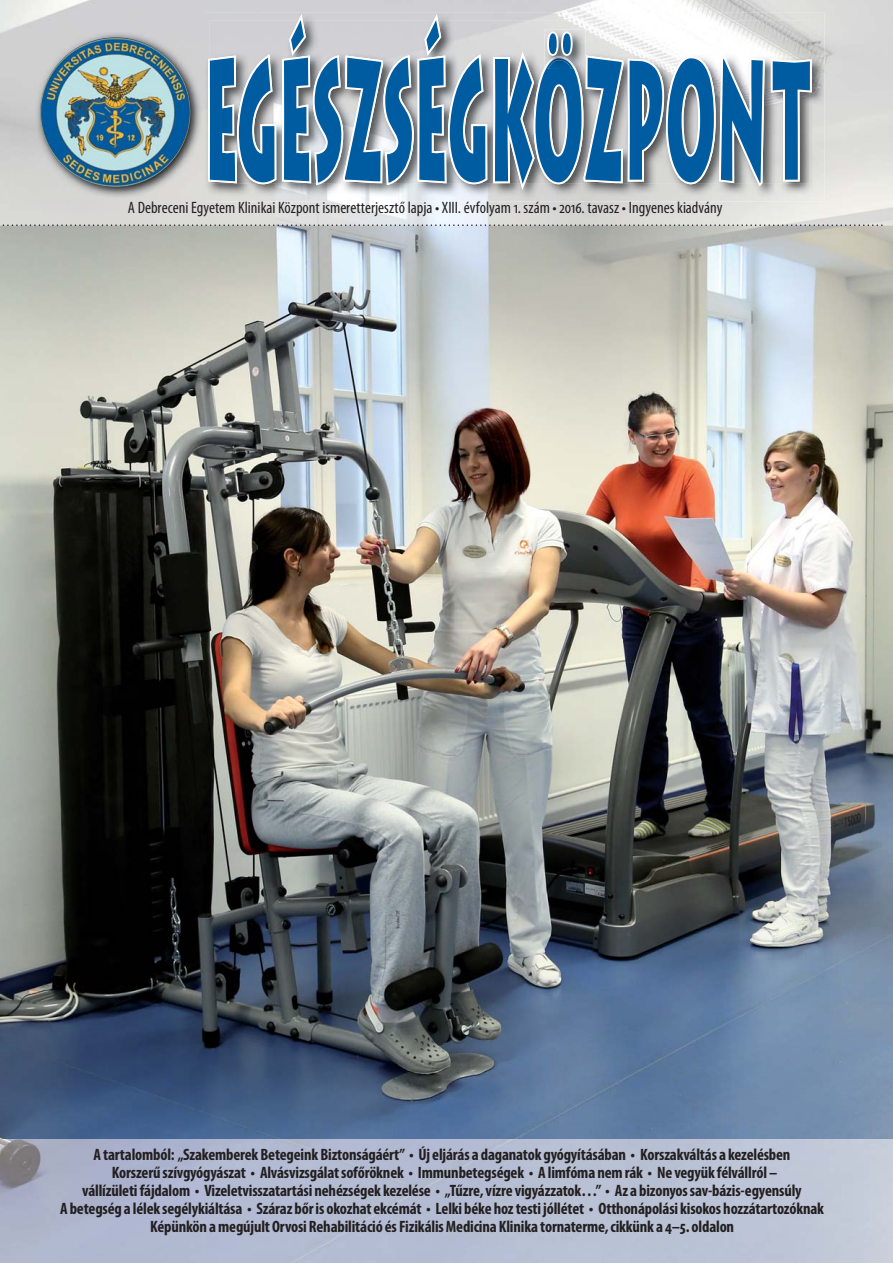
<style>
.page{position:relative;width:893px;height:1263px;background:#fff}
.page>*{position:absolute;margin:0;border:0;box-sizing:border-box;transform-origin:0 0}
.t1{font:700 167.4px "Lithograph PFL";letter-spacing:-.005em;color:#005ca0;scale:.33 1}
.t2{font:700 condensed 16.5px/18px "Myriad Pro";letter-spacing:-.01em;color:#231f20;text-align:center}
.t3{font:condensed 16.5px "Myriad Pro";color:#231f20}
</style>
<div class="page">
<img style="left:0;top:225px;width:892px;height:915px">
<div style="left:0;top:1140px;width:892px;height:123px;background:linear-gradient(to right,#a8afc8,#c2cada)"></div>
<img style="left:257px;top:0;width:635px;height:28px">
<img style="left:796px;top:28px;width:96px;height:197px">
<svg style="left:0;top:224px;width:882px;height:2px;background:#b4b4b3"></svg>
<img style="left:205px;top:13px;width:619px;height:46px">
<img style="left:773px;top:59px;width:51px;height:142px">
<img style="left:256px;top:190px;width:517px;height:11px">
<svg style="left:208px;top:14px;width:603px;height:176px"></svg>
<img style="left:544px;top:29px;width:41px;height:40px">
<img style="left:544px;top:56px;width:32px;height:13px">
<svg style="left:547px;top:32px;width:25px;height:24px"></svg>
<img style="left:35px;top:32px;width:167px;height:167px">
<img style="left:40px;top:37px;width:150px;height:150px;border-radius:50%">
<h1 class="t1" style="left:204px;top:17px;width:1836px">EGÉSZSÉGKOZPONT</h1>
<p class="t3" style="left:128px;top:201px;width:596px">A Debreceni Egyetem Klinikai Központ ismeretterjesztő lapja • XIII. évfolyam 1. szám • 2016. tavasz • Ingyenes kiadvány</p>
<p class="t2" style="left:60px;top:1148px;width:765px">A tartalomból: „Szakemberek Betegeink Biztonságáért” • Új eljárás a daganatok gyógyításában • Korszakváltás a kezelésben<br>Korszerű szívgyógyászat • Alvásvizsgálat sofőröknek • Immunbetegségek • A limfóma nem rák • Ne vegyük félvállról –<br>vállízületi fájdalom • Vizeletvisszatartási nehézségek kezelése • „Tűzre, vízre vigyázzatok…” • Az a bizonyos sav-bázis-egyensúly<br>A betegség a lélek segélykiáltása • Száraz bőr is okozhat ekcémát • Lelki béke hoz tes ti jóllétet • Otthonápolási kisokos hozzátartozóknak Képünkön a megújult Orvosi Rehabilitáció és Fizikális Medicina Klinika tornaterme, cikkünk a 4–5. oldalon</p>
</div>
